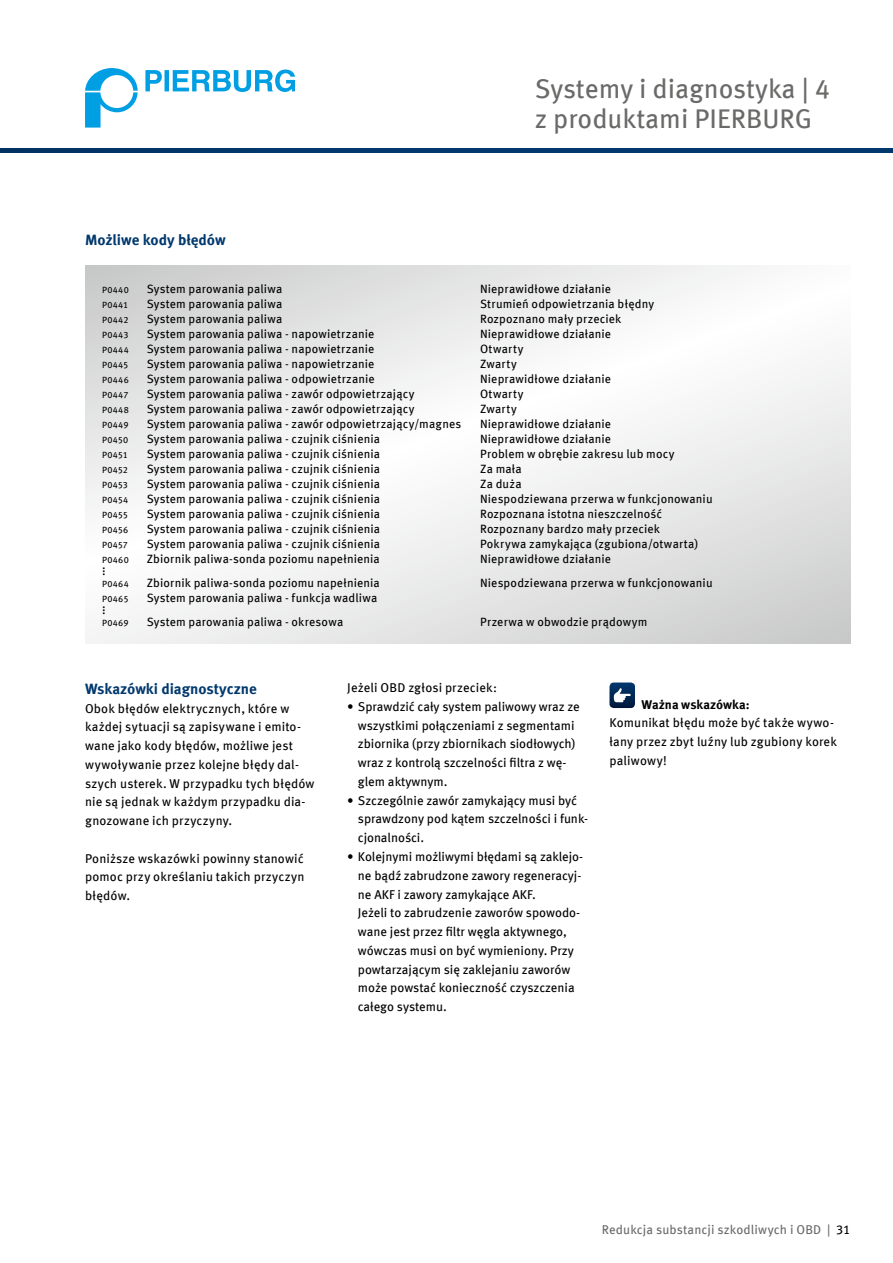
<style>
.page{position:relative;width:893px;height:1263px;background:#fff}
.page>*{position:absolute;margin:0;border:0;box-sizing:border-box;transform-origin:0 0}
.t1{font:27px/30px "Meta OFC";color:#6a6a69}
.t2{font:700 15px "Meta OFC";color:#00386d}
.t3{font:12.75px/18.8px "Meta OFC";color:#000}
.t4{font:12.75px "Meta OFC";letter-spacing:.005em;color:#6a6a69}
.t5{font:700 12.75px "Meta OFC";color:#000}
.t6{font:12px "Meta OFC";letter-spacing:.01em;color:#000}
.t7{font:12px "Meta OFC";letter-spacing:.04em;color:#000}
.t8{font:9px "Meta OFC";letter-spacing:.03em;color:#000}
.s1{color:#000}
</style>
<div class="page">
<hr style="left:0;top:149px;width:893px;height:3px;background:#00376d">
<svg style="left:85px;top:68px;width:53px;height:60px"></svg>
<svg style="left:145px;top:69px;width:150px;height:23px"></svg>
<svg style="left:85px;top:265px;width:765px;height:378px"></svg>
<svg style="left:609px;top:682px;width:26px;height:26px"></svg>
<p class="t2" style="left:85px;top:230px;width:142px">Możliwe kody błędów</p>
<h1 class="t1" style="left:535px;top:73px;width:297px">Systemy i diagnostyka | 4 z produktami PIERBURG</h1>
<p class="t8" style="left:102px;top:284px;width:28px">P0440</p>
<p class="t6" style="left:147px;top:281px;width:137px">System parowania paliwa</p>
<p class="t6" style="left:480px;top:281px;width:133px">Nieprawidłowe działanie</p>
<p class="t8" style="left:102px;top:299px;width:28px">P0441</p>
<p class="t6" style="left:147px;top:296px;width:137px">System parowania paliwa</p>
<p class="t6" style="left:480px;top:296px;width:176px">Strumień odpowietrzania błędny</p>
<p class="t8" style="left:102px;top:314px;width:28px">P0442</p>
<p class="t6" style="left:147px;top:311px;width:137px">System parowania paliwa</p>
<p class="t6" style="left:480px;top:311px;width:143px">Rozpoznano mały przeciek</p>
<p class="t8" style="left:102px;top:329px;width:28px">P0443</p>
<p class="t6" style="left:147px;top:326px;width:229px">System parowania paliwa - napowietrzanie</p>
<p class="t6" style="left:480px;top:326px;width:133px">Nieprawidłowe działanie</p>
<p class="t8" style="left:102px;top:344px;width:28px">P0444</p>
<p class="t6" style="left:147px;top:341px;width:229px">System parowania paliwa - napowietrzanie</p>
<p class="t7" style="left:480px;top:341px;width:45px">Otwarty</p>
<p class="t8" style="left:102px;top:359px;width:28px">P0445</p>
<p class="t6" style="left:147px;top:356px;width:229px">System parowania paliwa - napowietrzanie</p>
<p class="t6" style="left:480px;top:356px;width:38px">Zwarty</p>
<p class="t8" style="left:102px;top:374px;width:28px">P0446</p>
<p class="t6" style="left:147px;top:371px;width:230px">System parowania paliwa - odpowietrzanie</p>
<p class="t6" style="left:480px;top:371px;width:133px">Nieprawidłowe działanie</p>
<p class="t8" style="left:102px;top:389px;width:28px">P0447</p>
<p class="t6" style="left:147px;top:386px;width:269px">System parowania paliwa - zawór odpowietrzający</p>
<p class="t7" style="left:480px;top:386px;width:45px">Otwarty</p>
<p class="t8" style="left:102px;top:404px;width:28px">P0448</p>
<p class="t6" style="left:147px;top:401px;width:269px">System parowania paliwa - zawór odpowietrzający</p>
<p class="t6" style="left:480px;top:401px;width:38px">Zwarty</p>
<p class="t8" style="left:102px;top:419px;width:28px">P0449</p>
<p class="t6" style="left:147px;top:416px;width:316px">System parowania paliwa - zawór odpowietrzający/magnes</p>
<p class="t6" style="left:480px;top:416px;width:133px">Nieprawidłowe działanie</p>
<p class="t8" style="left:102px;top:434px;width:28px">P0450</p>
<p class="t6" style="left:147px;top:431px;width:235px">System parowania paliwa - czujnik ciśnienia</p>
<p class="t6" style="left:480px;top:431px;width:133px">Nieprawidłowe działanie</p>
<p class="t8" style="left:102px;top:449px;width:27px">P0451</p>
<p class="t6" style="left:147px;top:446px;width:235px">System parowania paliwa - czujnik ciśnienia</p>
<p class="t6" style="left:480px;top:446px;width:196px">Problem w obrębie zakresu lub mocy</p>
<p class="t8" style="left:102px;top:464px;width:28px">P0452</p>
<p class="t6" style="left:147px;top:461px;width:235px">System parowania paliwa - czujnik ciśnienia</p>
<p class="t6" style="left:480px;top:461px;width:43px">Za mała</p>
<p class="t8" style="left:102px;top:479px;width:28px">P0453</p>
<p class="t6" style="left:147px;top:476px;width:235px">System parowania paliwa - czujnik ciśnienia</p>
<p class="t6" style="left:480px;top:476px;width:43px">Za duża</p>
<p class="t8" style="left:102px;top:494px;width:28px">P0454</p>
<p class="t6" style="left:147px;top:491px;width:235px">System parowania paliwa - czujnik ciśnienia</p>
<p class="t6" style="left:480px;top:491px;width:234px">Niespodziewana przerwa w funkcjonowaniu</p>
<p class="t8" style="left:102px;top:509px;width:27px">P0455</p>
<p class="t6" style="left:147px;top:506px;width:235px">System parowania paliwa - czujnik ciśnienia</p>
<p class="t6" style="left:480px;top:506px;width:184px">Rozpoznana istotna nieszczelność</p>
<p class="t8" style="left:102px;top:524px;width:28px">P0456</p>
<p class="t6" style="left:147px;top:521px;width:235px">System parowania paliwa - czujnik ciśnienia</p>
<p class="t6" style="left:480px;top:521px;width:182px">Rozpoznany bardzo mały przeciek</p>
<p class="t8" style="left:102px;top:539px;width:28px">P0457</p>
<p class="t6" style="left:147px;top:536px;width:235px">System parowania paliwa - czujnik ciśnienia</p>
<p class="t6" style="left:480px;top:536px;width:220px">Pokrywa zamykająca (zgubiona/otwarta)</p>
<p class="t8" style="left:102px;top:554px;width:28px">P0460</p>
<p class="t6" style="left:147px;top:551px;width:235px">Zbiornik paliwa-sonda poziomu napełnienia</p>
<p class="t6" style="left:480px;top:551px;width:133px">Nieprawidłowe działanie</p>
<p class="t6" style="left:102px;top:560px;width:5px">...</p>
<p class="t8" style="left:102px;top:578px;width:28px">P0464</p>
<p class="t6" style="left:147px;top:575px;width:235px">Zbiornik paliwa-sonda poziomu napełnienia</p>
<p class="t6" style="left:480px;top:575px;width:234px">Niespodziewana przerwa w funkcjonowaniu</p>
<p class="t8" style="left:102px;top:593px;width:28px">P0465</p>
<p class="t6" style="left:147px;top:590px;width:232px">System parowania paliwa - funkcja wadliwa</p>
<p class="t6" style="left:102px;top:599px;width:5px">...</p>
<p class="t8" style="left:102px;top:617px;width:28px">P0469</p>
<p class="t6" style="left:147px;top:614px;width:198px">System parowania paliwa - okresowa</p>
<p class="t6" style="left:480px;top:614px;width:169px">Przerwa w obwodzie prądowym</p>
<p class="t2" style="left:85px;top:679px;width:173px">Wskazówki diagnostyczne</p>
<p class="t3" style="left:85px;top:699px;width:231px">Obok błędów elektrycznych, które w każdej sytuacji są zapisywane i emito&shy;wane jako kody błędów, możliwe jest wywoływanie przez kolejne błędy dal&shy;szych usterek. W przypadku tych błędów nie są jednak w każdym przypadku dia&shy;gnozowane ich przyczyny.</p>
<p class="t3" style="left:85px;top:849px;width:221px;text-align:justify">Poniższe wskazówki powinny stanowić pomoc przy określaniu takich przyczyn błędów.</p>
<p class="t3" style="left:347px;top:678px;width:151px">Jeżeli OBD zgłosi przeciek:</p>
<p class="t3" style="left:358px;top:697px;width:223px;text-indent:-11px">• Sprawdzić cały system paliwowy wraz ze wszystkimi połączeniami z segmentami zbiornika (przy zbiornikach siodłowych) wraz z kontrolą szczelności filtra z wę&shy;glem aktywnym.</p>
<p class="t3" style="left:358px;top:791px;width:232px;text-indent:-11px">• Szczególnie zawór zamykający musi być sprawdzony pod kątem szczelności i funk&shy;cjonalności.</p>
<p class="t3" style="left:358px;top:847px;width:227px;text-indent:-11px">• Kolejnymi możliwymi błędami są zaklejo&shy;ne bądź zabrudzone zawory regeneracyj&shy;ne AKF i zawory zamykające AKF.<br>Jeżeli to zabrudzenie zaworów spowodo&shy;wane jest przez filtr węgla aktywnego, wówczas musi on być wymieniony. Przy powtarzającym się zaklejaniu zaworów może powstać konieczność czyszczenia całego systemu.</p>
<p class="t5" style="left:641px;top:696px;width:110px">Ważna wskazówka:</p>
<p class="t3" style="left:609px;top:713px;width:229px">Komunikat błędu może być także wywo&shy;łany przez zbyt luźny lub zgubiony korek paliwowy!</p>
<p class="t4" style="left:602px;top:1222px;width:250px">Redukcja substancji szkodliwych i OBD | <span class="s1">31</span></p>
</div>
